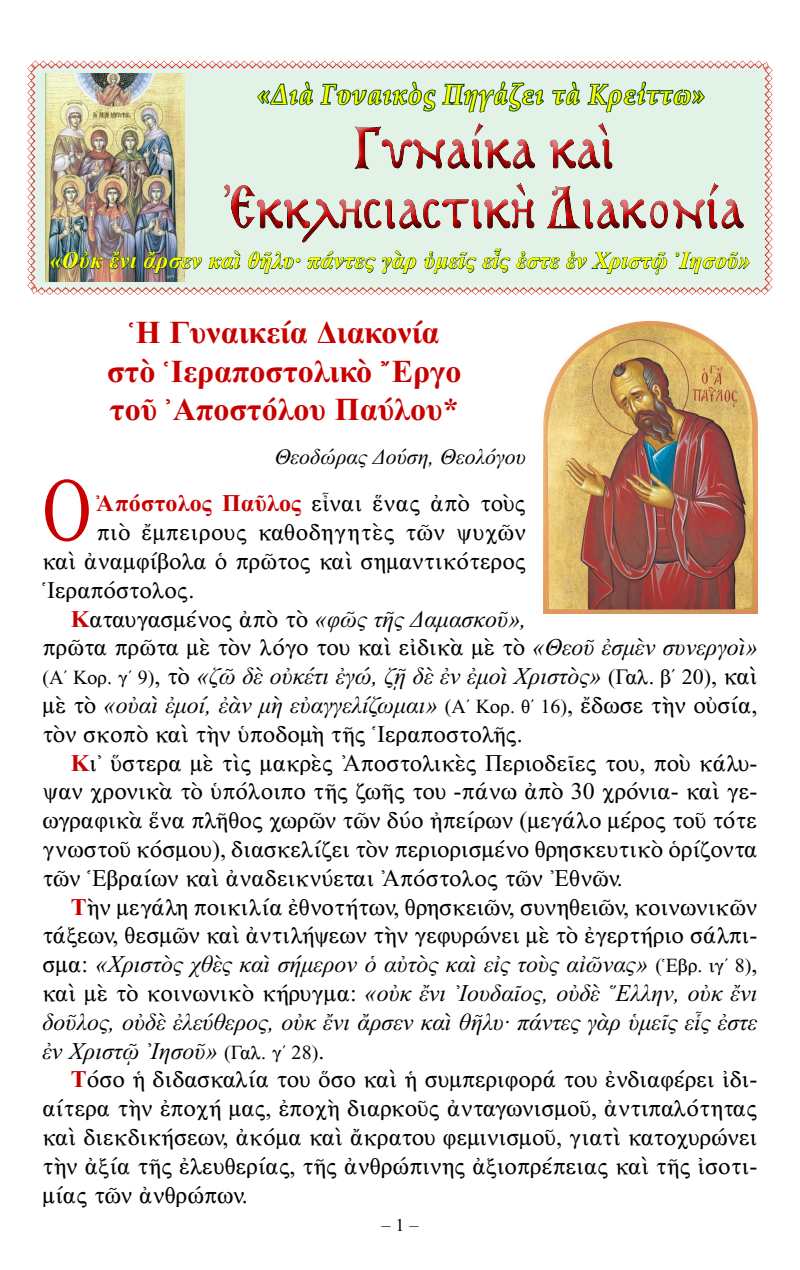
<style>
.page{position:relative;width:800px;height:1270px;background:#fff}
.page>*{position:absolute;margin:0;border:0;box-sizing:border-box;transform-origin:0 0}
.t1{font:90px "CTOS New Times Roman Test 1";color:#c80000;scale:.75 1}
.t2{font:60px/60px "BYZIMAK";color:#c80000;text-align:center;scale:.95 1}
.t3{font:32px/38.4px "CTOS New Times Bold Test 1";color:#c80000;text-align:center}
.t4{font:italic 28px "SK Book Antiqua Pol Uni W Bold";letter-spacing:.05em;color:#ff0;scale:.9 1}
.t5{font:24px/28.8px "CTOS New Times Roman Test 1";color:#000;text-align:justify}
.t6{font:24px/28.8px "CTOS New Times Italic Test 1";color:#000}
.t7{font:24px "CTOS New Times Bold Italic Test 1";letter-spacing:.02em;color:#ff0;scale:.95 1}
.t8{font:24px "CTOS New Times Roman Test 1";letter-spacing:.025em;color:#000}
.t9{font:22px "CTOS New Times Italic Test 1";color:#000}
.t10{font:18px "CTOS New Times Roman Test 1";color:#000}
.s1{font-family:"CTOS New Times Bold Test 1";color:#c80000}
.s2{font-family:"CTOS New Times Italic Test 1"}
.s3{font-family:"CTOS New Times Roman Test 1";font-size:20px}
.s4{font-family:"CTOS New Times Roman Test 1"}
.s5{font-family:"CTOS New Times Roman Test 1";font-size:22px}
</style>
<div class="page">
<img style="left:27px;top:60px;width:746px;height:235px">
<img style="left:543px;top:321px;width:214px;height:292px">
<p class="t4" style="left:257px;top:74px;width:498px">«Διὰ Γυναικὸς Πηγάζει τὰ Κρείττω»</p>
<h2 class="t2" style="left:224px;top:123px;width:548px">Γυναίκα καὶ<br>Ἐκκλησιαστικὴ Διακονία</h2>
<p class="t7" style="left:50px;top:247px;width:738px">«Οὐκ ἔνι ἄρσεν καὶ θῆλυ· πάντες γὰρ ὑμεῖς εἷς ἐστε ἐν Χριστῷ ᾿Ιησοῦ»</p>
<h3 class="t3" style="left:107px;top:314px;width:355px">῾Η Γυναικεία Διακονί-α στὸ ῾Ιεραποστολικὸ ῎Εργο τοῦ ᾿Αποστόλου Παύλου*</h3>
<p class="t9" style="left:275px;top:444px;width:253px">Θεοδώρας Δούση, Θεολόγου</p>
<h1 class="t1" style="left:42px;top:461px;width:66px">Ο</h1>
<p class="t5" style="left:96px;top:489px;width:431px"><span class="s1">Ἀπόστολος Παῦλος</span> εἶναι ἕνας ἀπὸ τοὺς</p>
<p class="t8" style="left:96px;top:519px;width:431px">πιὸ ἔμπειρους καθοδηγητὲς τῶν ψυχῶν</p>
<p class="t5" style="left:42px;top:547px;width:485px">καὶ ἀναμφίβολα ὁ πρῶτος καὶ σημαντικότερος</p>
<p class="t5" style="left:43px;top:575px;width:153px">Ἱεραπόστολος.</p>
<p class="t5" style="left:71px;top:604px;width:456px"><span class="s1">Κ</span>αταυγασμένος ἀπὸ τὸ <span class="s2">«φῶς τῆς Δαμασκοῦ»,</span></p>
<p class="t5" style="left:42px;top:633px;width:716px">πρῶτα πρῶτα μὲ τὸν λόγο του καὶ εἰδικὰ μὲ τὸ <span class="s2">«Θεοῦ ἐσμὲν συνεργοὶ»</span></p>
<p class="t6" style="left:42px;top:662px;width:716px"><span class="s3">(Αʹ Κορ. γʹ 9)</span><span class="s4">, τὸ</span> «ζῶ δὲ οὐκέτι ἐγώ, ζῇ δὲ ἐν ἐμοὶ Χριστὸς» <span class="s5">(Γαλ. βʹ 20)</span><span class="s4">, καὶ μὲ τὸ</span> «οὐαὶ ἐμοί, ἐὰν μὴ εὐαγγελίζωμαι» <span class="s3">(Αʹ Κορ. θʹ 16)</span><span class="s4">, ἔδωσε τὴν οὐσία,</span></p>
<p class="t5" style="left:42px;top:719px;width:481px">τὸν σκοπὸ καὶ τὴν ὑποδομὴ τῆς Ἱεραποστολῆς.</p>
<p class="t5" style="left:71px;top:748px;width:688px"><span class="s1">Κ</span>ι᾿ ὕστερα μὲ τὶς μακρὲς Ἀποστολικὲς Περιοδεῖες του, ποὺ κάλυ-</p>
<p class="t5" style="left:42px;top:777px;width:716px">ψαν χρονικὰ τὸ ὑπόλοιπο τῆς ζωῆς του -πάνω ἀπὸ 30 χρόνια- καὶ γε-</p>
<p class="t5" style="left:42px;top:806px;width:716px">ωγραφικὰ ἕνα πλῆθος χωρῶν τῶν δύο ἠπείρων (μεγάλο μέρος τοῦ τότε</p>
<p class="t5" style="left:42px;top:835px;width:716px">γνωστοῦ κόσμου), διασκελίζει τὸν περιορισμένο θρησκευτικὸ ὁρίζοντα</p>
<p class="t5" style="left:42px;top:863px;width:581px">τῶν ῾Εβραίων καὶ ἀναδεικνύεται ᾿Απόστολος τῶν ᾿Εθνῶν.</p>
<p class="t5" style="left:71px;top:892px;width:687px"><span class="s1">Τ</span>ὴν μεγάλη ποικιλία ἐθνοτήτων, θρησκειῶν, συνηθειῶν, κοινωνικῶν</p>
<p class="t5" style="left:42px;top:921px;width:716px">τάξεων, θεσμῶν καὶ ἀντιλήψεων τὴν γεφυρώνει μὲ τὸ ἐγερτήριο σάλπι-</p>
<p class="t6" style="left:42px;top:950px;width:716px;text-align:justify"><span class="s4">σμα:</span> «Χριστὸς χθὲς καὶ σήμερον ὁ αὐτὸς καὶ εἰς τοὺς αἰῶνας» <span class="s3">(῾Εβρ. ιγʹ 8)</span><span class="s4">, καὶ μὲ τὸ κοινωνικὸ κήρυγμα:</span> «οὐκ ἔνι ᾿Ιουδαῖος, οὐδὲ ῞Ελλην, οὐκ ἔνι δοῦλος, οὐδὲ ἐλεύθερος, οὐκ ἔνι ἄρσεν καὶ θῆλυ· πάντες γὰρ ὑμεῖς εἷς ἐστε ἐν Χριστῷ ᾿Ιησοῦ» <span class="s3">(Γαλ. γʹ 28)</span><span class="s4">.</span></p>
<p class="t5" style="left:43px;top:1065px;width:716px;text-indent:28px"><span class="s1">Τ</span>όσο ἡ διδασκαλία του ὅσο καὶ ἡ συμπεριφορά του ἐνδιαφέρει ἰδι&shy;αίτερα τὴν ἐποχή μας, ἐποχὴ διαρκοῦς ἀνταγωνισμοῦ, ἀντιπαλότητας καὶ διεκδικήσεων, ἀκόμα καὶ ἄκρατου φεμινισμοῦ, γιατὶ κατοχυρώνει τὴν ἀξία τῆς ἐλευθερίας, τῆς ἀνθρώπινης ἀξιοπρέπειας καὶ τῆς ἰσοτι&shy;μίας τῶν ἀνθρώπων.</p>
<p class="t10" style="left:381px;top:1216px;width:38px">– 1 –</p>
</div>
